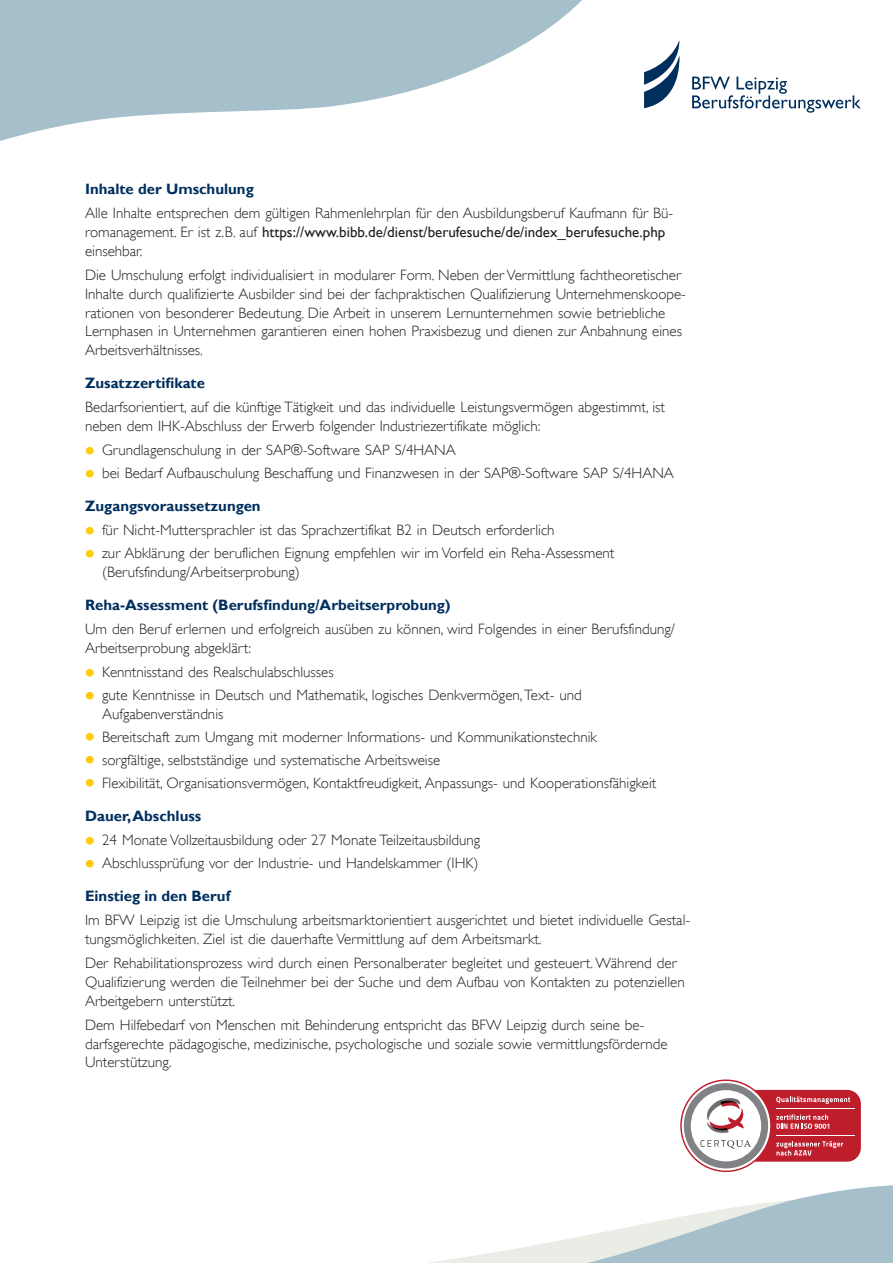
<style>
.page{position:relative;width:893px;height:1263px;background:#fff}
.page>*{position:absolute;margin:0;border:0;box-sizing:border-box;transform-origin:0 0}
.t1{font:15px/18.8px "Gill Sans Alt One WGL Light";color:#231f20}
.t2{font:700 15px "Gill Sans Alt One WGL";color:#002f5e}
.t3{font:15px "Gill Sans Alt One WGL";color:#231f20}
.s1{font-family:"Gill Sans Alt One WGL Light"}
.s2{font-family:"Gill Sans Alt One WGL";font-weight:700;font-size:27px;color:#feca0a}
</style>
<div class="page">
<svg style="left:0;top:0;width:582px;height:141px;fill:#a5c0cb"></svg>
<svg style="left:428px;top:1157px;width:465px;height:106px"></svg>
<div style="left:697px;top:1090px;width:164px;height:72px;background:#be1d2c;border-radius:14px"></div>
<hr style="left:776px;top:1135px;width:78px;height:1px;background:#fff">
<hr style="left:776px;top:1108px;width:78px;height:1px;background:#fff">
<svg style="left:680px;top:1079px;width:170px;height:93px"></svg>
<svg style="left:644px;top:40px;width:36px;height:68px"></svg>
<svg style="left:692px;top:77px;width:169px;height:36px"></svg>
<p class="t2" style="left:85px;top:184px;width:170px">Inhalte der Umschulung</p>
<p class="t1" style="left:85px;top:205px;width:590px">Alle Inhalte entsprechen dem gültigen Rahmenlehrplan für den Ausbildungsberuf Kaufmann für Bü-</p>
<p class="t3" style="left:85px;top:227px;width:582px"><span class="s1">romanagement. Er ist z.B. auf</span> https://www.bibb.de/dienst/berufesuche/de/index_berufesuche.php</p>
<p class="t1" style="left:85px;top:240px;width:598px;line-height:24.3px">einsehbar.<br>Die Umschulung erfolgt individualisiert in modularer Form. Neben der Vermittlung fachtheoretischer</p>
<p class="t1" style="left:85px;top:286px;width:602px">Inhalte durch qualifizierte Ausbilder sind bei der fachpraktischen Qualifizierung Unternehmenskoope&shy;rationen von besonderer Bedeutung. Die Arbeit in unserem Lernunternehmen sowie betriebliche Lernphasen in Unternehmen garantieren einen hohen Praxisbezug und dienen zur Anbahnung eines Arbeitsverhältnisses.</p>
<p class="t2" style="left:85px;top:373px;width:121px">Zusatzzertifikate</p>
<p class="t1" style="left:85px;top:399px;width:582px">Bedarfsorientiert, auf die künftige Tätigkeit und das individuelle Leistungsvermögen abgestimmt, ist neben dem IHK-Abschluss der Erwerb folgender Industriezertifikate möglich:</p>
<p class="t1" style="left:85px;top:442px;width:372px"><span class="s2">•</span> Grundlagenschulung in der SAP®-Software SAP S/4HANA</p>
<p class="t1" style="left:85px;top:465px;width:590px"><span class="s2">•</span> bei Bedarf Aufbauschulung Beschaffung und Finanzwesen in der SAP®-Software SAP S/4HANA</p>
<p class="t2" style="left:85px;top:501px;width:177px">Zugangsvoraussetzungen</p>
<p class="t1" style="left:85px;top:522px;width:471px"><span class="s2">•</span> für Nicht-Muttersprachler ist das Sprachzertifikat B2 in Deutsch erforderlich</p>
<p class="t1" style="left:102px;top:545px;width:514px;text-indent:-17px"><span class="s2">•</span> zur Abklärung der beruflichen Eignung empfehlen wir im Vorfeld ein Reha-Assessment (Berufsfindung/Arbeitserprobung)</p>
<p class="t2" style="left:85px;top:594px;width:367px">Reha-Assessment (Berufsfindung/Arbeitserprobung)</p>
<p class="t1" style="left:85px;top:621px;width:591px">Um den Beruf erlernen und erfolgreich ausüben zu können, wird Folgendes in einer Berufsfindung/<br>Arbeitserprobung abgeklärt:</p>
<p class="t1" style="left:85px;top:664px;width:250px"><span class="s2">•</span> Kenntnisstand des Realschulabschlusses</p>
<p class="t1" style="left:102px;top:687px;width:481px;text-indent:-17px"><span class="s2">•</span> gute Kenntnisse in Deutsch und Mathematik, logisches Denkvermögen, Text- und<br>Aufgabenverständnis</p>
<p class="t1" style="left:85px;top:729px;width:513px"><span class="s2">•</span> Bereitschaft zum Umgang mit moderner Informations- und Kommunikationstechnik</p>
<p class="t1" style="left:85px;top:752px;width:357px"><span class="s2">•</span> sorgfältige, selbstständige und systematische Arbeitsweise</p>
<p class="t1" style="left:85px;top:775px;width:573px"><span class="s2">•</span> Flexibilität, Organisationsvermögen, Kontaktfreudigkeit, Anpassungs- und Kooperationsfähigkeit</p>
<p class="t2" style="left:85px;top:810px;width:118px">Dauer, Abschluss</p>
<p class="t1" style="left:85px;top:832px;width:397px"><span class="s2">•</span> 24 Monate Vollzeitausbildung oder 27 Monate Teilzeitausbildung</p>
<p class="t1" style="left:85px;top:855px;width:395px"><span class="s2">•</span> Abschlussprüfung vor der Industrie- und Handelskammer (IHK)</p>
<p class="t2" style="left:85px;top:890px;width:147px">Einstieg in den Beruf</p>
<p class="t1" style="left:85px;top:912px;width:607px">Im BFW Leipzig ist die Umschulung arbeitsmarktorientiert ausgerichtet und bietet individuelle Gestal&shy;tungsmöglichkeiten. Ziel ist die dauerhafte Vermittlung auf dem Arbeitsmarkt.</p>
<p class="t1" style="left:85px;top:955px;width:601px">Der Rehabilitationsprozess wird durch einen Personalberater begleitet und gesteuert. Während der<br>Qualifizierung werden die Teilnehmer bei der Suche und dem Aufbau von Kontakten zu potenziellen<br>Arbeitgebern unterstützt.</p>
<p class="t1" style="left:85px;top:1017px;width:584px">Dem Hilfebedarf von Menschen mit Behinderung entspricht das BFW Leipzig durch seine be&shy;darfsgerechte pädagogische, medizinische, psychologische und soziale sowie vermittlungsfördernde<br>Unterstützung.</p>
</div>
